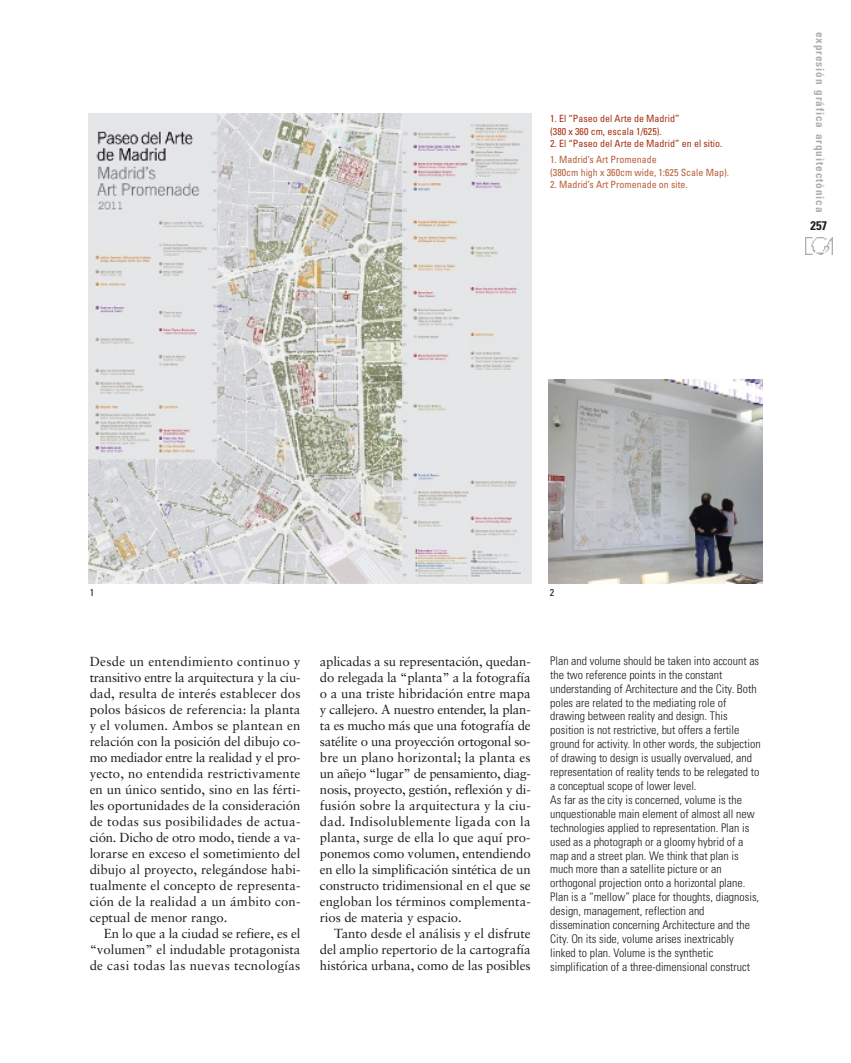
<style>
.page{position:relative;width:851px;height:1063px;background:#fff}
.page>*{position:absolute;margin:0;border:0;box-sizing:border-box;transform-origin:0 0}
.t1{font:13.12px "Sabon";color:#1c1c1c}
.t2{font:13.12px "Sabon";letter-spacing:.02em;color:#1c1c1c}
.t3{font:13.12px "Sabon";letter-spacing:-.02em;color:#1c1c1c}
.t4{font:13.12px "Sabon";letter-spacing:-.025em;color:#1c1c1c}
.t5{font:13.12px "Sabon";letter-spacing:.025em;color:#1c1c1c}
.t6{font:700 condensed 12.5px "Univers";color:#1c1c1c}
.t7{font:300 condensed 11.88px/13.9px "Univers";color:#1c1c1c}
.t8{font:700 condensed 11.25px "Univers";letter-spacing:.08em;color:#aeaeae}
.t9{font:condensed 10px/12.5px "Univers";color:#b6603a}
.t10{font:condensed 10px/12.5px "Univers";color:#a63212}
.t11{font:condensed 10px "Univers";color:#1c1c1c}
</style>
<div class="page">
<img style="left:805px;top:237px;width:27px;height:18px">
<img style="left:88px;top:114px;width:444px;height:469px">
<img style="left:548px;top:380px;width:214px;height:203px">
<p class="t10" style="left:550px;top:113px;width:131px">1. El “Paseo del Arte de Madrid” (380 x 360 cm, escala 1/625).</p>
<p class="t10" style="left:550px;top:138px;width:174px">2. El “Paseo del Arte de Madrid” en el sitio.</p>
<p class="t9" style="left:550px;top:154px;width:180px">1. Madrid’s Art Promenade<br>(380cm high x 360cm wide, 1:625 Scale Map).</p>
<p class="t9" style="left:550px;top:179px;width:139px">2. Madrid’s Art Promenade on site.</p>
<p class="t8" style="left:824px;top:32px;width:182px;rotate:90deg">expresión gráfica arquitectónica</p>
<p class="t6" style="left:810px;top:220px;width:18px">257</p>
<p class="t11" style="left:90px;top:588px;width:6px">1</p>
<p class="t11" style="left:549px;top:588px;width:6px">2</p>
<p class="t5" style="left:90px;top:656px;width:212px">Desde un entendimiento continuo y</p>
<p class="t3" style="left:90px;top:672px;width:212px">transitivo entre la arquitectura y la ciu-</p>
<p class="t1" style="left:90px;top:688px;width:212px">dad, resulta de interés establecer dos</p>
<p class="t1" style="left:90px;top:704px;width:212px">polos básicos de referencia: la planta</p>
<p class="t1" style="left:90px;top:720px;width:212px">y el volumen. Ambos se plantean en</p>
<p class="t1" style="left:90px;top:736px;width:212px">relación con la posición del dibujo co-</p>
<p class="t4" style="left:90px;top:752px;width:212px">mo mediador entre la realidad y el pro-</p>
<p class="t1" style="left:90px;top:768px;width:212px">yecto, no entendida restrictivamente</p>
<p class="t1" style="left:90px;top:784px;width:212px">en un único sentido, sino en las férti-</p>
<p class="t1" style="left:90px;top:800px;width:212px">les oportunidades de la consideración</p>
<p class="t2" style="left:90px;top:816px;width:212px">de todas sus posibilidades de actua-</p>
<p class="t1" style="left:90px;top:832px;width:212px">ción. Dicho de otro modo, tiende a va-</p>
<p class="t1" style="left:90px;top:848px;width:212px">lorarse en exceso el sometimiento del</p>
<p class="t1" style="left:90px;top:864px;width:212px">dibujo al proyecto, relegándose habi-</p>
<p class="t1" style="left:90px;top:880px;width:212px">tualmente el concepto de representa-</p>
<p class="t1" style="left:90px;top:896px;width:212px">ción de la realidad a un ámbito con-</p>
<p class="t1" style="left:90px;top:912px;width:139px">ceptual de menor rango.</p>
<p class="t1" style="left:104px;top:928px;width:198px">En lo que a la ciudad se refiere, es el</p>
<p class="t1" style="left:90px;top:944px;width:212px">“volumen” el indudable protagonista</p>
<p class="t2" style="left:90px;top:960px;width:212px">de casi todas las nuevas tecnologías</p>
<p class="t1" style="left:320px;top:656px;width:212px">aplicadas a su representación, quedan-</p>
<p class="t1" style="left:320px;top:672px;width:212px">do relegada la “planta” a la fotografía</p>
<p class="t1" style="left:320px;top:688px;width:212px">o a una triste hibridación entre mapa</p>
<p class="t3" style="left:320px;top:704px;width:212px">y callejero. A nuestro entender, la plan-</p>
<p class="t1" style="left:320px;top:720px;width:212px">ta es mucho más que una fotografía de</p>
<p class="t1" style="left:320px;top:736px;width:212px">satélite o una proyección ortogonal so-</p>
<p class="t1" style="left:320px;top:752px;width:212px">bre un plano horizontal; la planta es</p>
<p class="t4" style="left:320px;top:768px;width:212px">un añejo “lugar” de pensamiento, diag-</p>
<p class="t1" style="left:320px;top:784px;width:212px">nosis, proyecto, gestión, reflexión y di-</p>
<p class="t1" style="left:320px;top:800px;width:212px">fusión sobre la arquitectura y la ciu-</p>
<p class="t2" style="left:320px;top:816px;width:212px">dad. Indisolublemente ligada con la</p>
<p class="t1" style="left:320px;top:832px;width:212px">planta, surge de ella lo que aquí pro-</p>
<p class="t1" style="left:320px;top:848px;width:212px">ponemos como volumen, entendiendo</p>
<p class="t1" style="left:320px;top:864px;width:212px">en ello la simplificación sintética de un</p>
<p class="t1" style="left:320px;top:880px;width:212px">constructo tridimensional en el que se</p>
<p class="t1" style="left:320px;top:896px;width:212px">engloban los términos complementa-</p>
<p class="t1" style="left:320px;top:912px;width:143px">rios de materia y espacio.</p>
<p class="t1" style="left:334px;top:928px;width:198px">Tanto desde el análisis y el disfrute</p>
<p class="t1" style="left:320px;top:944px;width:212px">del amplio repertorio de la cartografía</p>
<p class="t1" style="left:320px;top:960px;width:212px">histórica urbana, como de las posibles</p>
<p class="t7" style="left:550px;top:655px;width:212px">Plan and volume should be taken into account as the two reference points in the constant understanding of Architecture and the City. Both poles are related to the mediating role of drawing between reality and design. This position is not restrictive, but offers a fertile ground for activity. In other words, the subjection of drawing to design is usually overvalued, and representation of reality tends to be relegated to a conceptual scope of lower level.<br>As far as the city is concerned, volume is the unquestionable main element of almost all new technologies applied to representation. Plan is used as a photograph or a gloomy hybrid of a map and a street plan. We think that plan is much more than a satellite picture or an orthogonal projection onto a horizontal plane.<br>Plan is a “mellow” place for thoughts, diagnosis, design, management, reflection and dissemination concerning Architecture and the City. On its side, volume arises inextricably linked to plan. Volume is the synthetic simplification of a three-dimensional construct</p>
</div>
